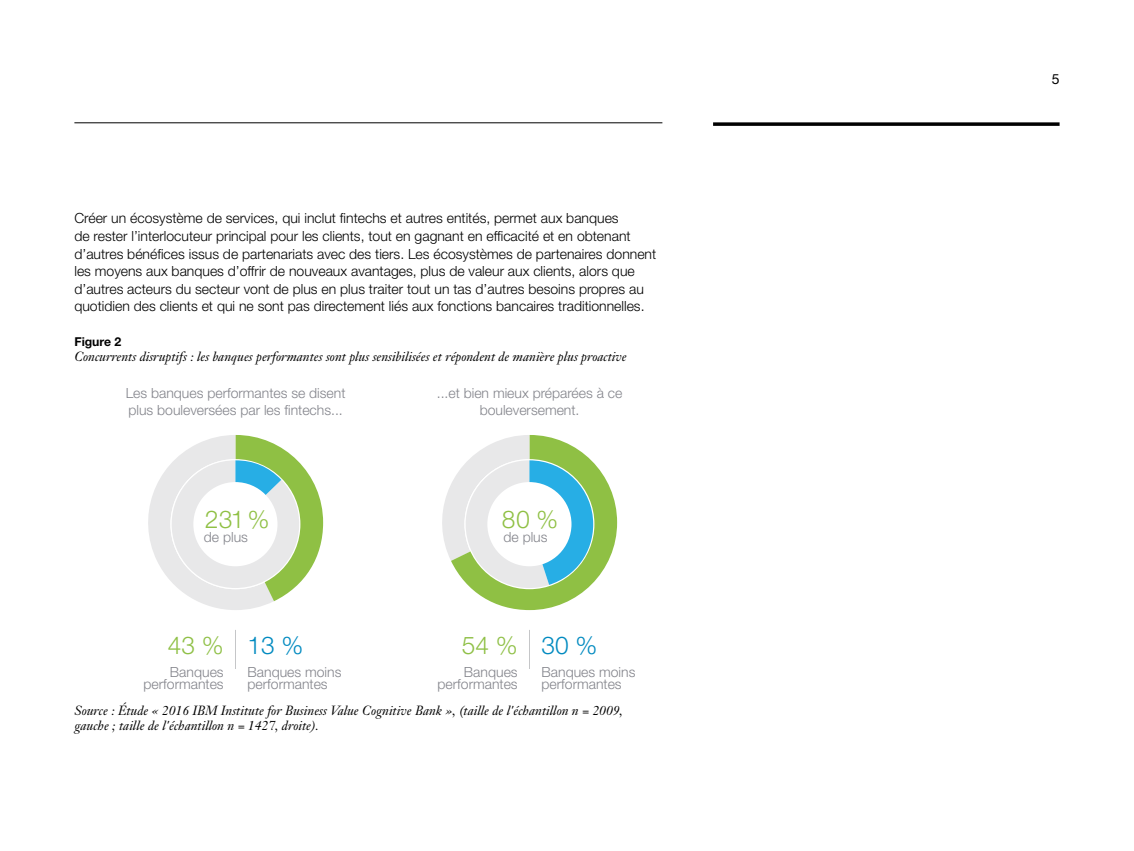
<style>
.page{position:relative;width:1134px;height:851px;background:#fff}
.page>*{position:absolute;margin:0;border:0;box-sizing:border-box;transform-origin:0 0}
.t1{font:24.5px "Helv Neue Lightfor IBM";color:#8fc044}
.t2{font:300 24.5px "Helvetica Neue LT Pro";color:#8fc046}
.t3{font:300 24.5px "Helvetica Neue LT Pro";color:#008ac0}
.t4{font:300 14px/17.5px "Helvetica Neue LT Pro";color:#000}
.t5{font:300 14px/12.2px "Helvetica Neue LT Pro";color:#83848b}
.t6{font:14px "Helvetica Neue LT Pro";color:#000}
.t7{font:italic 13.12px/15.8px "Janson Text";color:#000}
.t8{font:700 12.25px "Helvetica Neue LT Pro";color:#000}
</style>
<div class="page">
<svg style="left:713px;top:122px;width:347px;height:4px"></svg>
<hr style="left:74px;top:122px;width:588px;height:1px;background:#000">
<svg style="left:148px;top:435px;width:175px;height:175px"></svg>
<div style="left:193px;top:482px;width:85px;height:84px;background:#fff;border-radius:50%"></div>
<svg style="left:442px;top:435px;width:175px;height:175px"></svg>
<div style="left:487px;top:482px;width:85px;height:84px;background:#fff;border-radius:50%"></div>
<hr style="left:235px;top:629px;width:1px;height:39px;background:#c5c6c8">
<hr style="left:529px;top:629px;width:1px;height:39px;background:#c5c6c8">
<p class="t4" style="left:74px;top:209px;width:583px">Créer un écosystème de services, qui inclut fintechs et autres entités, permet aux banques<br>de rester l’interlocuteur principal pour les clients, tout en gagnant en efficacité et en obtenant d’autres bénéfices issus de partenariats avec des tiers. Les écosystèmes de partenaires donnent les moyens aux banques d’offrir de nouveaux avantages, plus de valeur aux clients, alors que d’autres acteurs du secteur vont de plus en plus traiter tout un tas d’autres besoins propres au quotidien des clients et qui ne sont pas directement liés aux fonctions bancaires traditionnelles.</p>
<p class="t8" style="left:74px;top:333px;width:48px">Figure 2</p>
<p class="t7" style="left:74px;top:349px;width:554px">Concurrents disruptifs : les banques performantes sont plus sensibilisées et répondent de manière plus proactive</p>
<p class="t5" style="left:126px;top:384px;width:221px;line-height:16.8px">Les banques performantes se disent plus bouleversées par les fintechs...</p>
<p class="t5" style="left:437px;top:384px;width:187px;line-height:16.8px;text-align:center">...et bien mieux préparées à ce bouleversement.</p>
<h1 class="t1" style="left:205px;top:504px;width:66px">231 %</h1>
<p class="t5" style="left:204px;top:530px;width:46px">de plus</p>
<h1 class="t1" style="left:501px;top:504px;width:58px">80 %</h1>
<p class="t5" style="left:504px;top:530px;width:46px">de plus</p>
<h1 class="t3" style="left:542px;top:630px;width:57px">30 %</h1>
<p class="t5" style="left:542px;top:665px;width:95px">Banques moins performantes</p>
<p class="t7" style="left:74px;top:702px;width:550px">Source : Étude « 2016 IBM Institute for Business Value Cognitive Bank », (taille de l'échantillon n = 2009, gauche ; taille de l'échantillon n = 1427, droite).</p>
<h1 class="t2" style="left:168px;top:630px;width:57px">43 %</h1>
<p class="t5" style="left:144px;top:665px;width:82px;text-align:right">Banques performantes</p>
<h1 class="t3" style="left:248px;top:630px;width:57px">13 %</h1>
<p class="t5" style="left:248px;top:665px;width:95px">Banques moins performantes</p>
<h1 class="t2" style="left:462px;top:630px;width:57px">54 %</h1>
<p class="t5" style="left:438px;top:665px;width:82px;text-align:right">Banques performantes</p>
<p class="t6" style="left:1052px;top:71px;width:9px">5</p>
</div>
